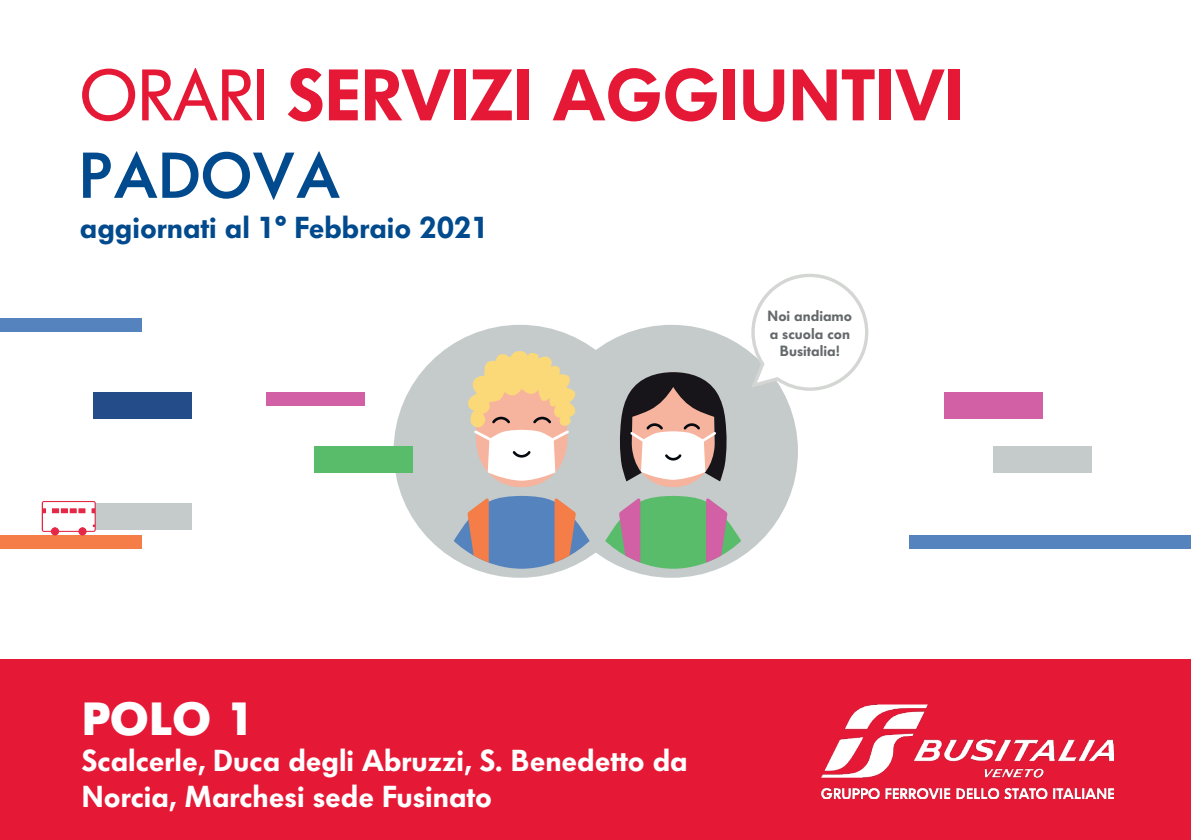
<style>
.page{position:relative;width:1191px;height:840px;background:#fff}
.page>*{position:absolute;margin:0;border:0;box-sizing:border-box;transform-origin:0 0}
.t1{font:600 72px "Futura Serie BQ";color:#e51836}
.t2{font:500 64px "Futura Serie BQ";color:#004a8d}
.t3{font:700 46px "Futura Serie BQ";color:#fff}
.t4{font:600 30px/36px "Futura Serie BQ";color:#fff}
.t5{font:600 30px "Futura Serie BQ";color:#004a8d}
.t6{font:600 14.6px/17.6px "Futura Serie BQ";color:#64696b;text-align:center}
.s1{font-weight:400}
</style>
<div class="page">
<div style="left:0;top:659px;width:1191px;height:180px;background:#e51836"></div>
<div style="left:266px;top:392px;width:98px;height:14px;background:#d160a4"></div>
<div style="left:944px;top:392px;width:98px;height:27px;background:#d160a4"></div>
<div style="left:93px;top:392px;width:98px;height:27px;background:#244c89"></div>
<div style="left:393px;top:324px;width:253px;height:253px;background:#c5cbcb;border-radius:50%"></div>
<div style="left:545px;top:324px;width:253px;height:253px;background:#c5cbcb;border-radius:50%"></div>
<svg style="left:468px;top:351px;width:108px;height:136px"></svg>
<svg style="left:454px;top:495px;width:135px;height:73px"></svg>
<svg style="left:605px;top:495px;width:136px;height:73px"></svg>
<svg style="left:620px;top:372px;width:107px;height:115px"></svg>
<svg style="left:748px;top:273px;width:121px;height:118px"></svg>
<div style="left:93px;top:503px;width:98px;height:26px;background:#c5cbcb"></div>
<div style="left:993px;top:445px;width:98px;height:27px;background:#c5cbcb"></div>
<div style="left:0;top:535px;width:142px;height:13px;background:#f47d48"></div>
<div style="left:909px;top:535px;width:282px;height:13px;background:#5483bd"></div>
<div style="left:0;top:318px;width:142px;height:13px;background:#5483bd"></div>
<svg style="left:42px;top:501px;width:54px;height:34px"></svg>
<div style="left:314px;top:445px;width:98px;height:27px;background:#58bc6a"></div>
<img style="left:821px;top:704px;width:292px;height:94px">
<p class="t1" style="left:79px;top:53px;width:886px"><span class="s1">ORARI</span> SERVIZI AGGIUNTIVI</p>
<p class="t2" style="left:79px;top:138px;width:263px">PADOVA</p>
<p class="t5" style="left:80px;top:210px;width:411px">aggiornati al 1° Febbraio 2021</p>
<p class="t6" style="left:767px;top:307px;width:86px">Noi andiamo a scuola con<br>Busitalia!</p>
<p class="t3" style="left:82px;top:689px;width:175px">POLO 1</p>
<p class="t4" style="left:82px;top:742px;width:607px">Scalcerle, Duca degli Abruzzi, S. Benedetto da<br>Norcia, Marchesi sede Fusinato</p>
</div>
